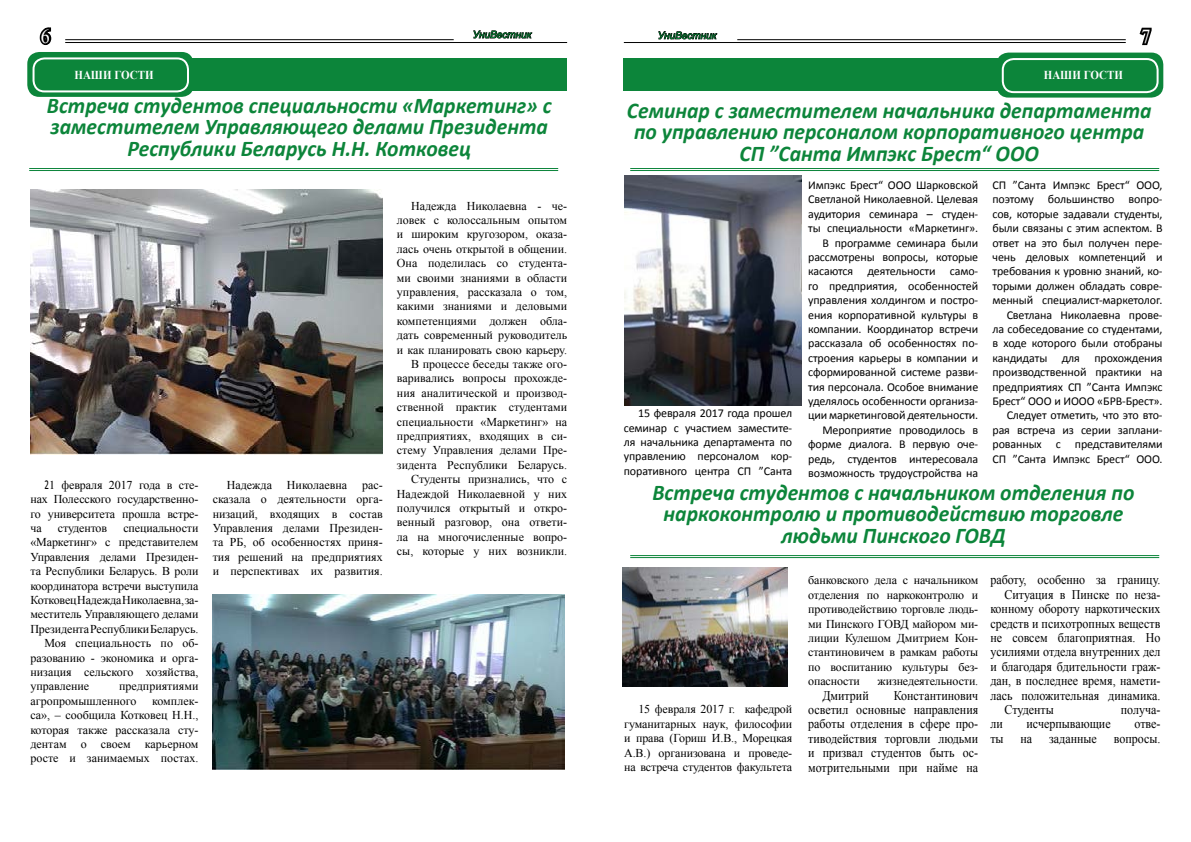
<style>
.page{position:relative;width:1191px;height:842px;background:#fff}
.page>*{position:absolute;margin:0;border:0;box-sizing:border-box;transform-origin:0 0}
.t1{font:italic 700 22.5px/21.6px "Calibri";color:#0c853a;text-align:center;scale:.96 1}
.t2{font:19.8px "Times New Roman";color:#fff;scale:.91 1}
.t3{font:13.2px/14.4px "Times New Roman";color:#000;text-align:justify;scale:.91 1}
.t4{font:700 12.1px "Times New Roman";color:#fff;scale:.91 1}
.t5{font:12px/14.4px "Times New Roman";color:#000;text-align:justify}
.t6{font:12px/14.4px "Calibri";letter-spacing:-.01em;color:#000;text-align:right}
.t7{font:italic 10px "Arial";color:#0c853a}
.s1{font-family:"Calibri";font-size:13.5px}
</style>
<div class="page">
<div style="left:30px;top:58px;width:537px;height:33px;background:#0c853a"></div>
<hr style="left:65px;top:39px;width:389px;height:1px;background:#000">
<hr style="left:65px;top:42px;width:502px;height:1px;background:#000">
<svg style="left:473px;top:30px;width:59px;height:9px"></svg>
<hr style="left:737px;top:39px;width:388px;height:1px;background:#000">
<hr style="left:624px;top:42px;width:501px;height:1px;background:#000">
<svg style="left:39px;top:27px;width:13px;height:18px"></svg>
<svg style="left:1139px;top:27px;width:13px;height:19px"></svg>
<svg style="left:658px;top:31px;width:59px;height:9px"></svg>
<div style="left:27px;top:52px;width:167px;height:45px;background:#0c853a;border-radius:12px"></div>
<div style="left:33px;top:57px;width:156px;height:35px;border:2px solid #fff;border-radius:11px"></div>
<div style="left:623px;top:59px;width:537px;height:32px;background:#0c853a"></div>
<div style="left:996px;top:53px;width:167px;height:45px;background:#0c853a;border-radius:12px"></div>
<div style="left:1001px;top:58px;width:157px;height:35px;border:2px solid #fff;border-radius:11px"></div>
<hr style="left:29px;top:168px;width:529px;height:1px;background:#0c853a">
<hr style="left:29px;top:170px;width:529px;height:1px;background:#0c853a">
<img style="left:30px;top:189px;width:353px;height:265px">
<img style="left:213px;top:594px;width:351px;height:175px">
<hr style="left:630px;top:168px;width:529px;height:1px;background:#0c853a">
<hr style="left:630px;top:170px;width:529px;height:1px;background:#0c853a">
<img style="left:624px;top:176px;width:177px;height:230px">
<hr style="left:630px;top:555px;width:529px;height:1px;background:#0c853a">
<hr style="left:630px;top:557px;width:529px;height:1px;background:#0c853a">
<img style="left:622px;top:567px;width:165px;height:119px">
<h2 class="t2" style="left:41px;top:23px;width:11px">6</h2>
<p class="t7" style="left:657px;top:29px;width:60px">УниВестник</p>
<h2 class="t2" style="left:1141px;top:23px;width:11px">7</h2>
<p class="t4" style="left:74px;top:67px;width:88px">НАШИ ГОСТИ</p>
<h1 class="t1" style="left:47px;top:94px;width:527px">Встреча студентов специальности «Маркетинг» с заместителем Управляющего делами Президента<br>Республики Беларусь Н.Н. Котковец</h1>
<p class="t7" style="left:473px;top:28px;width:60px">УниВестник</p>
<p class="t4" style="left:1043px;top:67px;width:88px">НАШИ ГОСТИ</p>
<h1 class="t1" style="left:627px;top:99px;width:548px">Семинар с заместителем начальника департамента по управлению персоналом корпоративного центра<br>СП ”Санта Импэкс Брест“ ООО</h1>
<p class="t5" style="left:30px;top:477px;width:170px;text-indent:14px"><span class="s1">2</span>1 февраля 2017 года в сте&shy;нах Полесского государственно&shy;го университета прошла встре&shy;ча</p>
<p class="t5" style="left:58px;top:521px;width:51px">студентов</p>
<p class="t5" style="left:123px;top:521px;width:77px">специальности</p>
<p class="t5" style="left:30px;top:535px;width:170px">«Маркетинг» с представителем</p>
<p class="t5" style="left:30px;top:549px;width:170px">Управления делами Президен-</p>
<p class="t5" style="left:30px;top:564px;width:169px">та Республики Беларусь. В роли</p>
<p class="t5" style="left:30px;top:578px;width:170px">координатора встречи выступила</p>
<p class="t5" style="left:30px;top:593px;width:170px">Котковец Надежда Николаевна, за-</p>
<p class="t5" style="left:30px;top:607px;width:170px">меститель Управляющего делами</p>
<p class="t5" style="left:30px;top:621px;width:170px">Президента Республики Беларусь.</p>
<p class="t5" style="left:45px;top:636px;width:155px">Моя специальность по об-</p>
<p class="t5" style="left:30px;top:650px;width:169px">разованию - экономика и орга-</p>
<p class="t5" style="left:30px;top:665px;width:170px">низация сельского хозяйства,</p>
<p class="t5" style="left:30px;top:679px;width:60px">управление</p>
<p class="t5" style="left:30px;top:679px;width:169px;text-indent:89px">предприятиями агропромышленного</p>
<p class="t5" style="left:30px;top:693px;width:170px;text-indent:122px">комплек&shy;са», – сообщила Котковец Н.Н., которая также рассказала сту&shy;дентам о своем карьерном росте и занимаемых постах.</p>
<p class="t5" style="left:213px;top:477px;width:172px;text-indent:14px">Надежда Николаевна рас&shy;сказала о деятельности орга&shy;низаций, входящих в состав Управления делами Президен&shy;та РБ, об особенностях приня&shy;тия решений на предприятиях и перспективах их развития.</p>
<p class="t5" style="left:397px;top:198px;width:172px;text-align:right">Надежда Николаевна - че&shy;ловек с колоссальным опытом и широким кругозором, оказа&shy;лась очень открытой в общении.<br>Она поделилась со студента&shy;ми своими знаниями в области управления, рассказала о том, какими знаниями и деловыми компетенциями должен обла&shy;дать современный руководитель и как планировать свою карьеру.<br>В процессе беседы также ого&shy;варивались вопросы прохожде&shy;ния аналитической и производ&shy;ственной практик студентами специальности «Маркетинг» на предприятиях, входящих в си&shy;стему Управления делами Пре&shy;зидента Республики Беларусь.<br>Студенты признались, что с<br>Надеждой Николаевной у них получился открытый и откро&shy;венный разговор, она ответи&shy;ла на многочисленные вопро&shy;сы, которые у них возникли.</p>
<p class="t6" style="left:808px;top:178px;width:172px">Импэкс Брест“ ООО Шарковской<br>Светланой Николаевной. Целевая аудитория семинара – студен&shy;ты специальности «Маркетинг».<br>В программе семинара были рассмотрены вопросы, которые касаются деятельности само&shy;го предприятия, особенностей управления холдингом и постро&shy;ения корпоративной культуры в компании. Координатор встречи рассказала об особенностях по&shy;строения карьеры в компании и сформированной системе разви&shy;тия персонала. Особое внимание уделялось особенности организа&shy;ции маркетинговой деятельности.<br>Мероприятие проводилось в форме диалога. В первую оче&shy;редь, студентов интересовала возможность трудоустройства на</p>
<p class="t6" style="left:992px;top:178px;width:172px">СП ”Санта Импэкс Брест“ ООО, поэтому большинство вопро&shy;сов, которые задавали студенты, были связаны с этим аспектом. В ответ на это был получен пере&shy;чень деловых компетенций и требования к уровню знаний, ко&shy;торыми должен обладать совре&shy;менный специалист-маркетолог.<br>Светлана Николаевна прове&shy;ла собеседование со студентами, в ходе которого были отобраны кандидаты для прохождения производственной практики на предприятиях СП ”Санта Импэкс<br>Брест“ ООО и ИООО «БРВ-Брест».<br>Следует отметить, что это вто&shy;рая встреча из серии заплани&shy;рованных с представителями<br>СП ”Санта Импэкс Брест“ ООО.</p>
<h1 class="t1" style="left:652px;top:481px;width:503px">Встреча студентов с начальником отделения по наркоконтролю и противодействию торговле людьми Пинского ГОВД</h1>
<p class="t6" style="left:624px;top:406px;width:170px;text-align:justify;text-indent:14px">15 февраля 2017 года прошел семинар с участием заместите&shy;ля начальника департамента по управлению персоналом кор&shy;поративного центра СП ”Санта</p>
<p class="t5" style="left:624px;top:702px;width:170px;text-indent:14px">15 февраля 2017 г. кафедрой гуманитарных наук, философии и права (Гориш И.В., Морецкая А.В.) организована и проведе&shy;на встреча студентов факультета</p>
<p class="t5" style="left:808px;top:573px;width:172px">банковского дела с начальником отделения по наркоконтролю и противодействию торговле людь&shy;ми Пинского ГОВД майором ми&shy;лиции Кулешом Дмитрием Кон&shy;стантиновичем в рамкам работы по воспитанию культуры без&shy;опасности</p>
<p class="t5" style="left:877px;top:674px;width:102px">жизнедеятельности.</p>
<p class="t3" style="left:808px;top:688px;width:188px;text-indent:86px">Константинович осветил основные направления работы отделения в сфере про&shy;тиводействия торговли людьми и призвал студентов быть ос&shy;мотрительными при найме на</p>
<p class="t3" style="left:822px;top:688px;width:53px">Дмитрий</p>
<p class="t3" style="left:990px;top:572px;width:188px">работу, особенно за границу.</p>
<p class="t3" style="left:1004px;top:587px;width:173px">Ситуация в Пинске по неза-</p>
<p class="t3" style="left:990px;top:601px;width:188px">конному обороту наркотических</p>
<p class="t3" style="left:990px;top:616px;width:188px">средств и психотропных веществ</p>
<p class="t3" style="left:990px;top:630px;width:188px">не совсем благоприятная. Но</p>
<p class="t3" style="left:990px;top:645px;width:188px">усилиями отдела внутренних дел</p>
<p class="t3" style="left:990px;top:659px;width:188px">и благодаря бдительности граж-</p>
<p class="t3" style="left:990px;top:673px;width:188px">дан, в последнее время, намети-</p>
<p class="t3" style="left:990px;top:688px;width:188px">лась положительная динамика.</p>
<p class="t3" style="left:1004px;top:702px;width:56px">Студенты</p>
<p class="t3" style="left:1120px;top:702px;width:45px">получа-</p>
<p class="t3" style="left:990px;top:717px;width:15px">ли</p>
<p class="t3" style="left:1026px;top:717px;width:94px">исчерпывающие</p>
<p class="t3" style="left:1134px;top:717px;width:30px">отве-</p>
<p class="t3" style="left:990px;top:731px;width:16px">ты</p>
<p class="t3" style="left:1020px;top:731px;width:14px">на</p>
<p class="t3" style="left:1049px;top:731px;width:54px">заданные</p>
<p class="t3" style="left:1113px;top:731px;width:53px">вопросы.</p>
</div>
